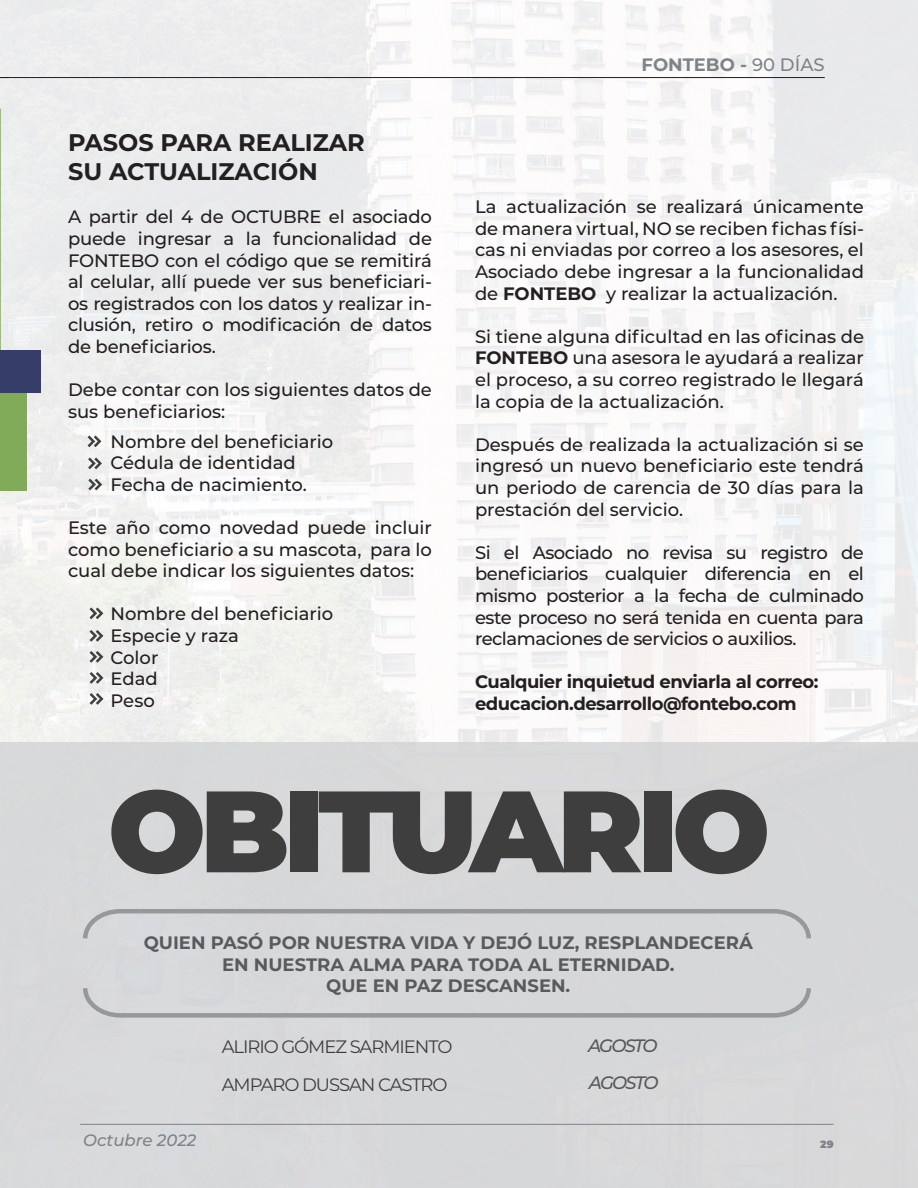
<style>
.page{position:relative;width:918px;height:1188px;background:#fff}
.page>*{position:absolute;margin:0;border:0;box-sizing:border-box;transform-origin:0 0}
.t1{font:900 115.5px "Montserrat";letter-spacing:-.05em;color:#3e3e3f}
.t2{font:700 24px/28.8px "Montserrat";color:#231f20}
.t3{font:500 18px/21.6px "Montserrat";color:#231f20;text-align:justify}
.t4{font:700 18px/21.6px "Montserrat";color:#585a5c;text-align:center}
.t5{font:700 18px/21.6px "Montserrat";letter-spacing:-.025em;color:#231f20}
.t6{font:18px/37.5px "Montserrat";letter-spacing:-.06em;color:#3e3e3f}
.t7{font:700 18px "Montserrat";color:#808285}
.t8{font:italic 500 18px/37.5px "Montserrat";letter-spacing:-.11em;color:#57585a}
.t9{font:italic 100 16.5px "Montserrat";color:#808285}
.t10{font:900 10.5px "Montserrat";color:#808285}
.s1{font-weight:500}
.s2{font-weight:700}
</style>
<div class="page">
<img style="left:0;top:0;width:918px;height:742px">
<svg style="left:0;top:109px;width:1px;height:241px"></svg>
<div style="left:0;top:350px;width:40px;height:43px;background:#363d69"></div>
<div style="left:0;top:393px;width:27px;height:97px;background:#82ab59"></div>
<hr style="left:0;top:77px;width:825px;height:1px;background:#231f20">
<div style="left:0;top:742px;width:918px;height:446px;background:#d1d2d4"></div>
<svg style="left:83px;top:909px;width:728px;height:30px"></svg>
<svg style="left:83px;top:988px;width:728px;height:30px"></svg>
<svg style="left:88px;top:435px;width:13px;height:12px"></svg>
<svg style="left:88px;top:457px;width:14px;height:12px"></svg>
<svg style="left:88px;top:479px;width:14px;height:11px"></svg>
<svg style="left:90px;top:607px;width:13px;height:12px"></svg>
<svg style="left:90px;top:630px;width:13px;height:12px"></svg>
<svg style="left:90px;top:651px;width:13px;height:12px"></svg>
<svg style="left:90px;top:672px;width:13px;height:12px"></svg>
<svg style="left:90px;top:693px;width:13px;height:12px"></svg>
<hr style="left:80px;top:1124px;width:754px;height:1px;background:#808285">
<h2 class="t2" style="left:68px;top:127px;width:298px">PASOS PARA REALIZAR<br>SU ACTUALIZACIÓN</h2>
<p class="t3" style="left:68px;top:206px;width:366px">A partir del 4 de OCTUBRE el asociado puede ingresar a la funcionalidad de FONTEBO con el código que se remitirá al celular, allí puede ver sus beneficiari&shy;os registrados con los datos y realizar in&shy;clusión, retiro o modificación de datos de beneficiarios.</p>
<p class="t3" style="left:68px;top:378px;width:365px">Debe contar con los siguientes datos de sus beneficiarios:</p>
<p class="t3" style="left:111px;top:430px;width:224px;text-align:left">Nombre del beneficiario<br>Cédula de identidad<br>Fecha de nacimiento.</p>
<p class="t3" style="left:68px;top:516px;width:365px">Este año como novedad puede incluir como beneficiario a su mascota, para lo cual debe indicar los siguientes datos:</p>
<p class="t3" style="left:111px;top:602px;width:224px;text-align:left">Nombre del beneficiario<br>Especie y raza<br>Color<br>Edad<br>Peso</p>
<p class="t7" style="left:642px;top:52px;width:185px">FONTEBO - <span class="s1">90 DÍAS</span></p>
<p class="t3" style="left:475px;top:195px;width:391px">La actualización se realizará únicamente de manera virtual, NO se reciben fichas físi&shy;cas ni enviadas por correo a los asesores, el Asociado debe ingresar a la funcionalidad de <span class="s2">FONTEBO</span> y realizar la actualización.</p>
<p class="t3" style="left:475px;top:325px;width:391px">Si tiene alguna dificultad en las oficinas de <span class="s2">FONTEBO</span> una asesora le ayudará a realizar el proceso, a su correo registrado le llegará la copia de la actualización.</p>
<p class="t3" style="left:475px;top:433px;width:391px">Después de realizada la actualización si se ingresó un nuevo beneficiario este tendrá un periodo de carencia de 30 días para la prestación del servicio.</p>
<p class="t3" style="left:475px;top:541px;width:390px">Si el Asociado no revisa su registro de beneficiarios cualquier diferencia en el mismo posterior a la fecha de culminado este proceso no será tenida en cuenta para reclamaciones de servicios o auxilios.</p>
<p class="t5" style="left:475px;top:670px;width:345px">Cualquier inquietud enviarla al correo: educacion.desarrollo@fontebo.com</p>
<h1 class="t1" style="left:108px;top:745px;width:664px">OBITUARIO</h1>
<p class="t4" style="left:144px;top:931px;width:611px">QUIEN PASÓ POR NUESTRA VIDA Y DEJÓ LUZ, RESPLANDECERÁ<br>EN NUESTRA ALMA PARA TODA AL ETERNIDAD.<br>QUE EN PAZ DESCANSEN.</p>
<p class="t6" style="left:222px;top:1027px;width:232px">ALIRIO GÓMEZ SARMIENTO<br>AMPARO DUSSAN CASTRO</p>
<p class="t8" style="left:588px;top:1026px;width:72px">AGOSTO<br>AGOSTO</p>
<p class="t9" style="left:83px;top:1129px;width:115px">Octubre 2022</p>
<p class="t10" style="left:820px;top:1137px;width:15px">29</p>
</div>
